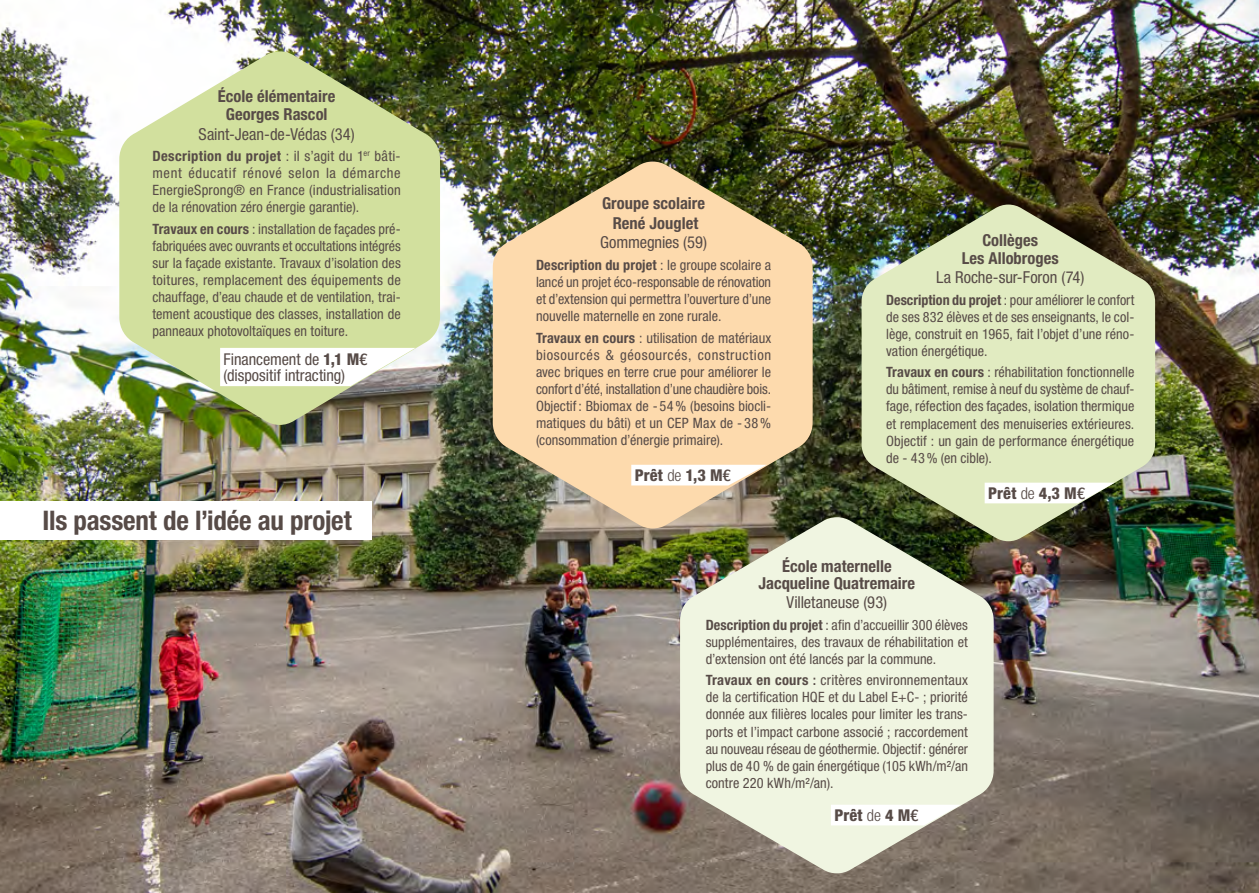
<style>
.page{position:relative;width:1259px;height:893px;background:#fff}
.page>*{position:absolute;margin:0;border:0;box-sizing:border-box;transform-origin:0 0}
.t1{font:700 condensed 27px "Helvetica Neue LT Pro";letter-spacing:-.01em;color:#574b47}
.t2{font:700 condensed 16.5px/18px "Helvetica Neue LT Pro";letter-spacing:.005em;color:#574b47;text-align:center}
.t3{font:condensed 16.5px "Helvetica Neue LT Pro";color:#574b47}
.t4{font:condensed 16.35px/16.4px "Helvetica Neue LT Pro";color:#574b47}
.t5{font:800 condensed 16.35px "Helvetica Neue LT Pro";letter-spacing:.01em;color:#574b47}
.t6{font:condensed 14.25px/17.1px "Helvetica Neue LT Pro";letter-spacing:.005em;color:#574b47;text-align:justify}
.s1{font-weight:700}
.s2{font-weight:800}
.s3{font-weight:300}
.s4{font-weight:500}
</style>
<div class="page">
<img style="left:0;top:0;width:1259px;height:893px">
<svg style="left:680px;top:517px;width:313px;height:356px;background:#d5d7c3"></svg>
<svg style="left:119px;top:51px;width:321px;height:374px;background:#c2ce95"></svg>
<svg style="left:861px;top:205px;width:294px;height:336px;background:#b8c29c"></svg>
<svg style="left:493px;top:162px;width:319px;height:366px;background:#d6bc93"></svg>
<div style="left:0;top:501px;width:371px;height:39px;background:#fff"></div>
<svg style="left:831px;top:805px;width:130px;height:20px"></svg>
<svg style="left:220px;top:348px;width:195px;height:38px"></svg>
<svg style="left:631px;top:465px;width:136px;height:20px"></svg>
<svg style="left:984px;top:483px;width:130px;height:20px"></svg>
<p class="t2" style="left:218px;top:87px;width:119px">École élémentaire<br>Georges Rascol</p>
<p class="t3" style="left:198px;top:124px;width:158px">Saint-Jean-de-Védas (34)</p>
<p class="t6" style="left:153px;top:147px;width:250px"><span class="s1">Description du projet</span> : il s’agit du 1<sup>er</sup> bâti&shy;ment éducatif rénové selon la démarche EnergieSprong® en France (industrialisation de la rénovation zéro énergie garantie).</p>
<p class="t6" style="left:153px;top:220px;width:250px"><span class="s1">Travaux en cours</span> : installation de façades pré&shy;fabriquées avec ouvrants et occultations intégrés sur la façade existante. Travaux d’isolation des toitures, remplacement des équipements de chauffage, d’eau chaude et de ventilation, trai&shy;tement acoustique des classes, installation de panneaux photovoltaïques en toiture.</p>
<p class="t2" style="left:961px;top:231px;width:99px">Collèges<br>Les Allobroges</p>
<p class="t2" style="left:602px;top:193px;width:105px;line-height:19.8px">Groupe scolaire<br>René Jouglet</p>
<p class="t3" style="left:600px;top:233px;width:108px">Gommegnies (59)</p>
<p class="t6" style="left:536px;top:256px;width:237px"><span class="s1">Description du projet</span> : le groupe scolaire a lancé un projet éco-responsable de rénovation et d’extension qui permettra l’ouverture d’une nouvelle maternelle en zone rurale.</p>
<p class="t6" style="left:536px;top:329px;width:237px"><span class="s1">Travaux en cours</span> : utilisation de matériaux biosourcés &amp; géosourcés, construction avec briques en terre crue pour améliorer le confort d’été, installation d’une chaudière bois.<br>Objectif: Bbiomax de - 54% (besoins biocli&shy;matiques du bâti) et un CEP Max de - 38% (consommation d’énergie primaire).</p>
<p class="t3" style="left:936px;top:268px;width:150px">La Roche-sur-Foron (74)</p>
<p class="t6" style="left:886px;top:291px;width:250px"><span class="s1">Description du projet</span> : pour améliorer le confort de ses 832 élèves et de ses enseignants, le col&shy;lège, construit en 1965, fait l’objet d’une réno&shy;vation énergétique.</p>
<p class="t6" style="left:886px;top:363px;width:250px"><span class="s1">Travaux en cours</span> : réhabilitation fonctionnelle du bâtiment, remise à neuf du système de chauf&shy;fage, réfection des façades, isolation thermique et remplacement des menuiseries extérieures.<br>Objectif : un gain de performance énergétique de - 43% (en cible).</p>
<p class="t4" style="left:223px;top:351px;width:145px">Financement de <span class="s2">1,1 M€ </span>(dispositif intracting)</p>
<h1 class="t1" style="left:43px;top:504px;width:311px">Ils passent de l’idée au projet</h1>
<p class="t5" style="left:635px;top:465px;width:97px">Prêt <span class="s3">de</span> 1,3 M€</p>
<p class="t5" style="left:988px;top:483px;width:98px">Prêt <span class="s3">de</span> 4,3 M€</p>
<p class="t2" style="left:758px;top:558px;width:158px;line-height:16.5px">École maternelle<br>Jacqueline Quatremaire</p>
<p class="t3" style="left:786px;top:593px;width:102px">Villetaneuse (93)</p>
<p class="t6" style="left:706px;top:616px;width:264px"><span class="s1">Description du projet</span> : afin d’accueillir 300 élèves supplémentaires, des travaux de réhabilitation et d’extension ont été lancés par la commune.</p>
<p class="t6" style="left:706px;top:671px;width:264px"><span class="s1">Travaux en cours</span> <span class="s4">:</span> critères environnementaux de la certification HQE et du Label E+C- ; priorité donnée aux filières locales pour limiter les trans&shy;ports et l’impact carbone associé ; raccordement au nouveau réseau de géothermie. Objectif: générer plus de 40 % de gain énergétique (105 kWh/m²/an contre 220 kWh/m²/an).</p>
<p class="t5" style="left:834px;top:805px;width:86px">Prêt <span class="s3">de</span> 4 M€</p>
</div>
